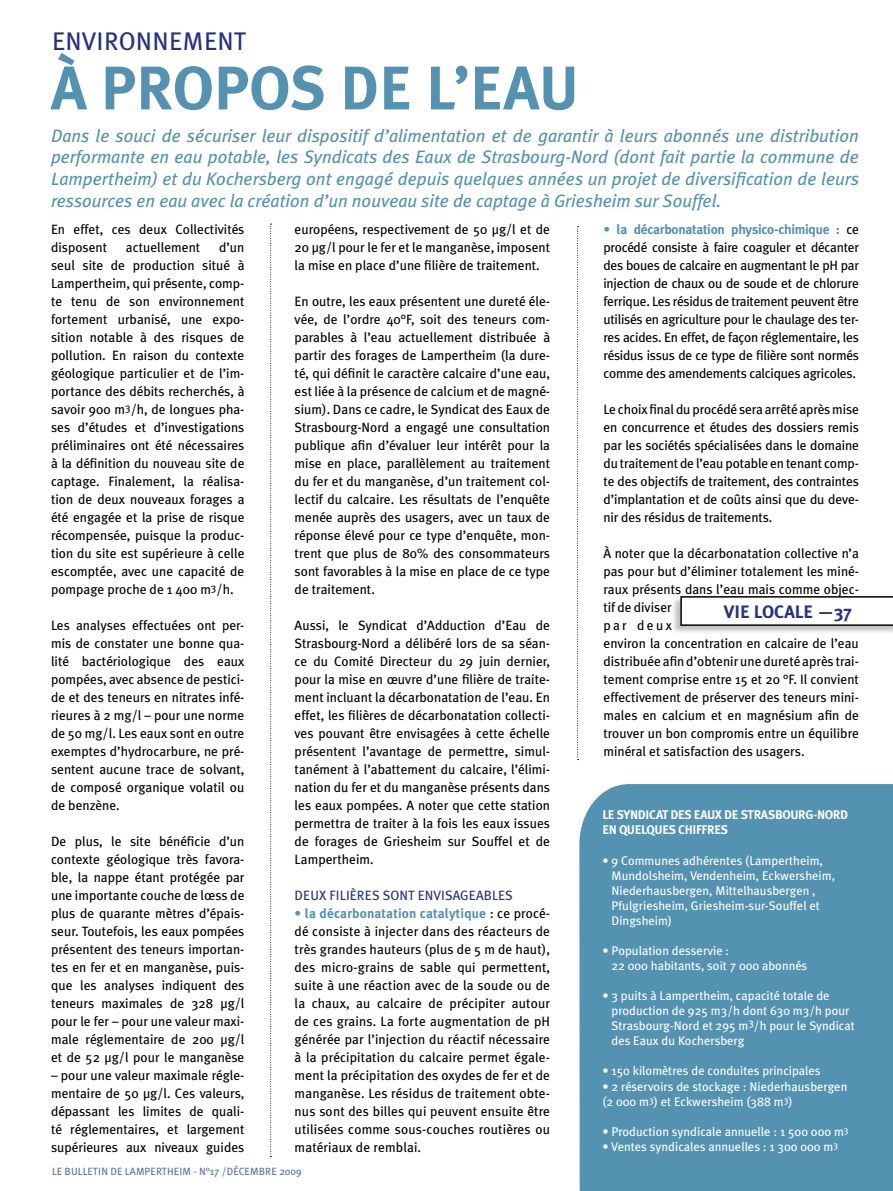
<style>
.page{position:relative;width:893px;height:1191px;background:#fff}
.page>*{position:absolute;margin:0;border:0;box-sizing:border-box;transform-origin:0 0}
.t1{font:700 61.5px "Meta Plus";color:#5392b0}
.t2{font:25.5px "Meta Plus";letter-spacing:.015em;color:#243285}
.t3{font:italic 18px/21.6px "Meta Plus";color:#5392b0;text-align:justify}
.t4{font:700 18px "Meta Plus";color:#243285}
.t5{font:13.5px/18px "Meta Plus";color:#000;text-align:justify}
.t6{font:13.5px "Meta Plus";color:#243285}
.t7{font:12.6px/15px "Meta Plus";color:#fff}
.t8{font:700 12.6px/15px "Meta Plus";letter-spacing:-.03em;color:#fff}
.t9{font:10.5px "Meta Plus";letter-spacing:.005em;color:#59729e}
.s1{font-weight:700;color:#5392b0}
</style>
<div class="page">
<div style="left:671px;top:595px;width:222px;height:40px;background:#000;opacity:.25"></div>
<svg style="left:680px;top:596px;width:213px;height:30px"></svg>
<svg style="left:270px;top:224px;width:2px;height:933px"></svg>
<svg style="left:577px;top:226px;width:2px;height:534px"></svg>
<div style="left:579px;top:784px;width:314px;height:407px;background:#5392b0"></div>
<h2 class="t2" style="left:52px;top:26px;width:196px">ENVIRONNEMENT</h2>
<h1 class="t1" style="left:51px;top:52px;width:530px">À PROPOS DE L’EAU</h1>
<p class="t3" style="left:51px;top:125px;width:809px">Dans le souci de sécuriser leur dispositif d’alimentation et de garantir à leurs abonnés une distribution performante en eau potable, les Syndicats des Eaux de Strasbourg-Nord (dont fait partie la commune de Lampertheim) et du Kochersberg ont engagé depuis quelques années un projet de diversification de leurs ressources en eau avec la création d’un nouveau site de captage à Griesheim sur Souffel.</p>
<p class="t5" style="left:51px;top:220px;width:195px">En effet, ces deux Collectivités disposent</p>
<p class="t5" style="left:295px;top:220px;width:257px">européens, respectivement de 50 μg/l et de 20 μg/l pour le fer et le manganèse, imposent la mise en place d’une filière de traitement.</p>
<p class="t5" style="left:295px;top:292px;width:257px">En outre, les eaux présentent une dureté éle&shy;vée, de l’ordre 40°F, soit des teneurs com&shy;parables à l’eau actuellement distribuée à partir des forages de Lampertheim (la dure&shy;té, qui définit le caractère calcaire d’une eau, est liée à la présence de calcium et de magné&shy;sium). Dans ce cadre, le Syndicat des Eaux de Strasbourg-Nord a engagé une consultation publique afin d’évaluer leur intérêt pour la mise en place, parallèlement au traitement du fer et du manganèse, d’un traitement col&shy;lectif du calcaire. Les résultats de l’enquête menée auprès des usagers, avec un taux de réponse élevé pour ce type d’enquête, mon&shy;trent que plus de 80% des consommateurs sont favorables à la mise en place de ce type de traitement.</p>
<p class="t5" style="left:295px;top:616px;width:257px">Aussi, le Syndicat d’Adduction d’Eau de Strasbourg-Nord a délibéré lors de sa séan&shy;ce du Comité Directeur du 29 juin dernier, pour la mise en œuvre d’une filière de traite&shy;ment incluant la décarbonatation de l’eau. En effet, les filières de décarbonatation collecti&shy;ves pouvant être envisagées à cette échelle présentent l’avantage de permettre, simul&shy;tanément à l’abattement du calcaire, l’élimi&shy;nation du fer et du manganèse présents dans les eaux pompées. A noter que cette station permettra de traiter à la fois les eaux issues de forages de Griesheim sur Souffel et de Lampertheim.</p>
<p class="t6" style="left:295px;top:888px;width:220px">DEUX FILIÈRES SONT ENVISAGEABLES</p>
<p class="t5" style="left:295px;top:904px;width:257px"><span class="s1">• la décarbonatation catalytique</span> : ce procé&shy;dé consiste à injecter dans des réacteurs de très grandes hauteurs (plus de 5 m de haut), des micro-grains de sable qui permettent, suite à une réaction avec de la soude ou de la chaux, au calcaire de précipiter autour de ces grains. La forte augmentation de pH générée par l’injection du réactif nécessaire à la précipitation du calcaire permet égale&shy;ment la précipitation des oxydes de fer et de manganèse. Les résidus de traitement obte&shy;nus sont des billes qui peuvent ensuite être utilisées comme sous-couches routières ou matériaux de remblai.</p>
<p class="t9" style="left:52px;top:1165px;width:251px">LE BULLETIN DE LAMPERTHEIM - N°17 /DÉCEMBRE 2009</p>
<p class="t5" style="left:603px;top:220px;width:257px"><span class="s1">• la décarbonatation physico-chimique :</span> ce procédé consiste à faire coaguler et décanter des boues de calcaire en augmentant le pH par injection de chaux ou de soude et de chlorure ferrique. Les résidus de traitement peuvent être utilisés en agriculture pour le chaulage des ter&shy;res acides. En effet, de façon réglementaire, les résidus issus de ce type de filière sont normés comme des amendements calciques agricoles.</p>
<p class="t5" style="left:603px;top:400px;width:257px">Le choix final du procédé sera arrêté après mise en concurrence et études des dossiers remis par les sociétés spécialisées dans le domaine du traitement de l’eau potable en tenant comp&shy;te des objectifs de traitement, des contraintes d’implantation et de coûts ainsi que du deve&shy;nir des résidus de traitements.</p>
<p class="t5" style="left:603px;top:544px;width:257px;text-align:left">À noter que la décarbonatation collective n’a pas pour but d’éliminer totalement les miné&shy;raux présents dans l’eau mais comme objec&shy;tif de diviser<br>par deux<br>environ la concentration en calcaire de l’eau distribuée afin d’obtenir une dureté après trai&shy;tement comprise entre 15 et 20 °F. Il convient effectivement de préserver des teneurs mini&shy;males en calcium et en magnésium afin de trouver un bon compromis entre un équilibre minéral et satisfaction des usagers.</p>
<p class="t5" style="left:51px;top:238px;width:195px;text-indent:168px">d’un seul site de production situé à Lampertheim, qui présente, comp&shy;te tenu de son environnement fortement urbanisé, une expo&shy;sition notable à des risques de pollution. En raison du contexte géologique particulier et de l’im&shy;portance des débits recherchés, à savoir 900 m<sup>3</sup>/h, de longues pha&shy;ses d’études et d’investigations préliminaires ont été nécessaires à la définition du nouveau site de captage. Finalement, la réalisa&shy;tion de deux nouveaux forages a été engagée et la prise de risque récompensée, puisque la produc&shy;tion du site est supérieure à celle escomptée, avec une capacité de pompage proche de 1 400 m<sup>3</sup>/h.</p>
<p class="t5" style="left:51px;top:616px;width:195px">Les analyses effectuées ont per&shy;mis de constater une bonne qua&shy;lité bactériologique des eaux pompées, avec absence de pestici&shy;de et des teneurs en nitrates infé&shy;rieures à 2 mg/l – pour une norme de 50 mg/l. Les eaux sont en outre exemptes d’hydrocarbure, ne pré&shy;sentent aucune trace de solvant, de composé organique volatil ou de benzène.</p>
<p class="t5" style="left:51px;top:832px;width:195px">De plus, le site bénéficie d’un contexte géologique très favora&shy;ble, la nappe étant protégée par une importante couche de lœss de plus de quarante mètres d’épais&shy;seur. Toutefois, les eaux pompées présentent des teneurs importan&shy;tes en fer et en manganèse, puis&shy;que les analyses indiquent des teneurs maximales de 328 μg/l pour le fer – pour une valeur maxi&shy;male réglementaire de 200 μg/l et de 52 μg/l pour le manganèse</p>
<p class="t5" style="left:51px;top:1066px;width:195px">– pour une valeur maximale régle&shy;mentaire de 50 μg/l. Ces valeurs, dépassant les limites de quali&shy;té réglementaires, et largement supérieures aux niveaux guides</p>
<p class="t5" style="left:126px;top:238px;width:76px">actuellement</p>
<h3 class="t4" style="left:724px;top:601px;width:129px">VIE LOCALE —37</h3>
<p class="t8" style="left:602px;top:807px;width:247px">LE SYNDICAT DES EAUX DE STRASBOURG-NORD<br>EN QUELQUES CHIFFRES</p>
<p class="t7" style="left:611px;top:852px;width:225px;text-indent:-9px">• 9 Communes adhérentes (Lampertheim, Mundolsheim, Vendenheim, Eckwersheim, Niederhausbergen, Mittelhausbergen , Pfulgriesheim, Griesheim-sur-Souffel et Dingsheim)</p>
<p class="t7" style="left:611px;top:943px;width:197px;text-indent:-9px">• Population desservie :<br>22 000 habitants, soit 7 000 abonnés</p>
<p class="t7" style="left:611px;top:988px;width:245px;text-indent:-9px">• 3 puits à Lampertheim, capacité totale de production de 925 m3/h dont 630 m3/h pour Strasbourg-Nord et 295 m<sup>3</sup>/h pour le Syndicat des Eaux du Kochersberg</p>
<p class="t7" style="left:602px;top:1063px;width:220px">• 150 kilomètres de conduites principales</p>
<p class="t7" style="left:602px;top:1078px;width:246px">• 2 réservoirs de stockage : Niederhausbergen (2 000 m<sup>3</sup>) et Eckwersheim (388 m<sup>3</sup>)</p>
<p class="t7" style="left:602px;top:1123px;width:248px">• Production syndicale annuelle : 1 500 000 m<sup>3</sup></p>
<p class="t7" style="left:602px;top:1138px;width:237px">• Ventes syndicales annuelles : 1 300 000 m<sup>3</sup></p>
</div>
